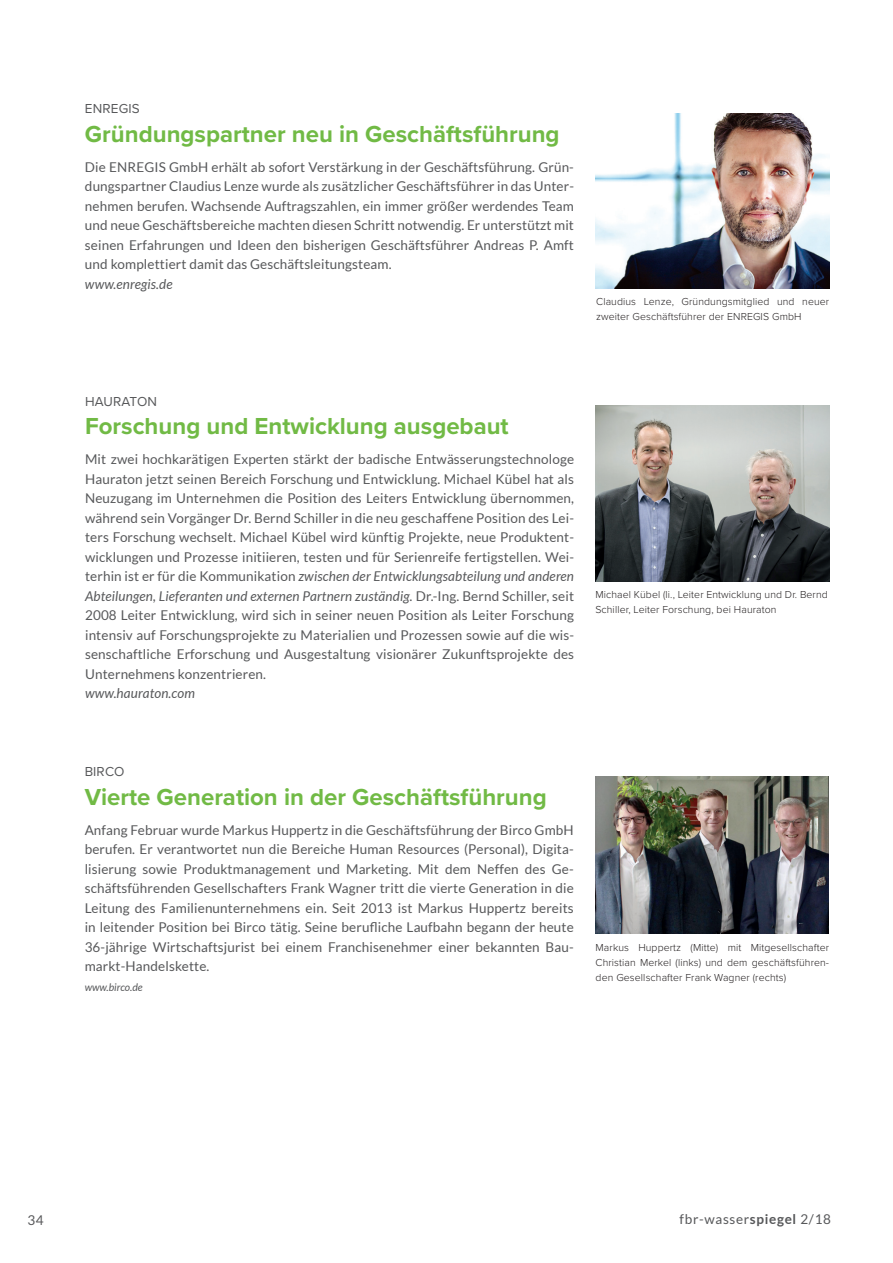
<style>
.page{position:relative;width:893px;height:1263px;background:#fff}
.page>*{position:absolute;margin:0;border:0;box-sizing:border-box;transform-origin:0 0}
.t1{font:700 24px "Proxima Nova";color:#71ba45}
.t2{font:13.5px/19.5px "Lato";letter-spacing:.01em;color:#57585a;text-align:justify}
.t3{font:italic 13.5px "Lato";letter-spacing:.01em;color:#57585a}
.t4{font:13.5px "Lato";letter-spacing:.05em;color:#57585a}
.t5{font:13.5px "Proxima Nova";letter-spacing:.01em;color:#57585a}
.t6{font:300 10.5px/15px "Proxima Nova";letter-spacing:.01em;color:#231f20}
.t7{font:italic 10.5px "Lato";color:#57585a}
.s1{font-style:italic}
.s2{font-weight:700}
</style>
<div class="page">
<img style="left:595px;top:113px;width:234px;height:176px">
<img style="left:596px;top:777px;width:233px;height:157px">
<img style="left:595px;top:405px;width:234px;height:176px">
<p class="t5" style="left:85px;top:98px;width:56px">ENREGIS</p>
<h1 class="t1" style="left:85px;top:116px;width:476px">Gründungspartner neu in Geschäftsführung</h1>
<p class="t2" style="left:85px;top:157px;width:490px">Die ENREGIS GmbH erhält ab sofort Verstärkung in der Geschäftsführung. Grün&shy;dungspartner Claudius Lenze wurde als zusätzlicher Geschäftsführer in das Unter&shy;nehmen berufen. Wachsende Auftragszahlen, ein immer größer werdendes Team und neue Geschäftsbereiche machten diesen Schritt notwendig. Er unterstützt mit seinen Erfahrungen und Ideen den bisherigen Geschäftsführer Andreas P. Amft und komplettiert damit das Geschäftsleitungsteam.</p>
<p class="t3" style="left:85px;top:276px;width:89px">www.enregis.de</p>
<p class="t6" style="left:596px;top:294px;width:235px">Claudius Lenze, Gründungsmitglied und neuer zweiter Geschäftsführer der ENREGIS GmbH</p>
<p class="t5" style="left:85px;top:391px;width:73px">HAURATON</p>
<h1 class="t1" style="left:85px;top:408px;width:425px">Forschung und Entwicklung ausgebaut</h1>
<p class="t2" style="left:85px;top:449px;width:491px">Mit zwei hochkarätigen Experten stärkt der badische Entwässerungstechnologe Hauraton jetzt seinen Bereich Forschung und Entwicklung. Michael Kübel hat als Neuzugang im Unternehmen die Position des Leiters Entwicklung übernommen, während sein Vorgänger Dr. Bernd Schiller in die neu geschaffene Position des Lei&shy;ters Forschung wechselt. Michael Kübel wird künftig Projekte, neue Produktent&shy;wicklungen und Prozesse initiieren, testen und für Serienreife fertigstellen. Wei&shy;terhin ist er für die Kommunikation <span class="s1">zwischen der Entwicklungsabteilung und anderen Abteilungen, Lieferanten und externen Partnern zuständig.</span> Dr.-Ing. Bernd Schiller, seit 2008 Leiter Entwicklung, wird sich in seiner neuen Position als Leiter Forschung intensiv auf Forschungsprojekte zu Materialien und Prozessen sowie auf die wis&shy;senschaftliche Erforschung und Ausgestaltung visionärer Zukunftsprojekte des Unternehmens konzentrieren.</p>
<p class="t3" style="left:85px;top:686px;width:111px">www.hauraton.com</p>
<p class="t6" style="left:595px;top:587px;width:234px">Michael Kübel (li., Leiter Entwicklung und Dr. Bernd<br>Schiller, Leiter Forschung, bei Hauraton</p>
<p class="t5" style="left:85px;top:761px;width:41px">BIRCO</p>
<h1 class="t1" style="left:85px;top:779px;width:464px">Vierte Generation in der Geschäftsführung</h1>
<p class="t2" style="left:85px;top:820px;width:491px">Anfang Februar wurde Markus Huppertz in die Geschäftsführung der Birco GmbH berufen. Er verantwortet nun die Bereiche Human Resources (Personal), Digita&shy;lisierung sowie Produktmanagement und Marketing. Mit dem Neffen des Ge&shy;schäftsführenden Gesellschafters Frank Wagner tritt die vierte Generation in die Leitung des Familienunternehmens ein. Seit 2013 ist Markus Huppertz bereits in leitender Position bei Birco tätig. Seine berufliche Laufbahn begann der heute 36-jährige Wirtschaftsjurist bei einem Franchisenehmer einer bekannten Bau&shy;markt-Handelskette.</p>
<p class="t7" style="left:85px;top:981px;width:60px">www.birco.de</p>
<p class="t6" style="left:596px;top:940px;width:235px;text-align:justify">Markus Huppertz (Mitte) mit Mitgesellschafter Christian Merkel (links) und dem geschäftsführen&shy;den Gesellschafter Frank Wagner (rechts)</p>
<p class="t2" style="left:27px;top:1210px;width:18px">34</p>
<p class="t4" style="left:680px;top:1211px;width:153px">fbr-wasser<span class="s2">spiegel</span> 2/18</p>
</div>
